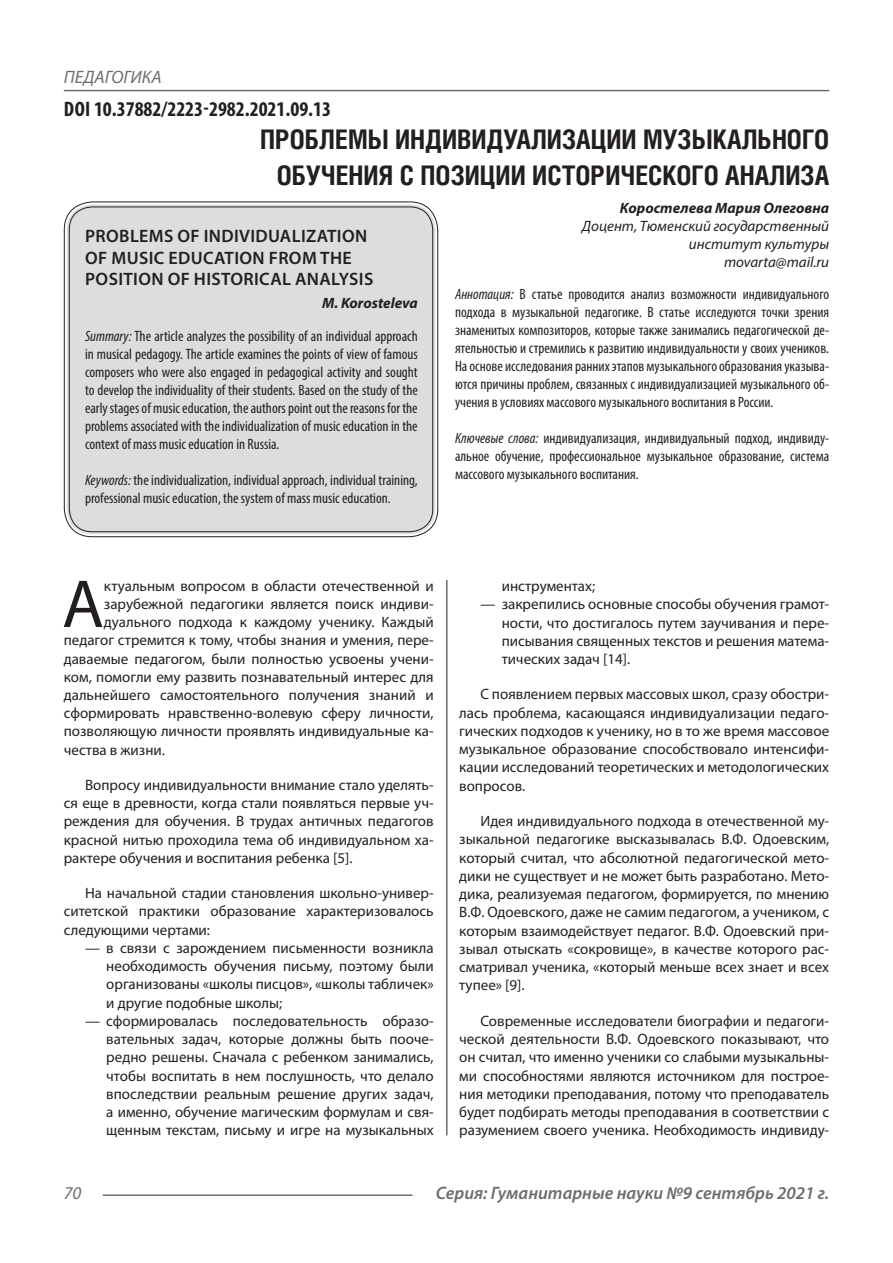
<style>
.page{position:relative;width:893px;height:1263px;background:#fff}
.page>*{position:absolute;margin:0;border:0;box-sizing:border-box;transform-origin:0 0}
.Статья_текст_первый{font:68.4px "Myriad Pro";color:#231f20}
.Статья_название{font:700 27px/36px "Helios Cond C";color:#231f20;text-align:right}
.ДОИ{font:700 condensed 21px "Myriad Pro";color:#231f20}
.Статья_название_англ{font:600 18px/21.6px "Myriad Pro";letter-spacing:.02em;color:#231f20}
.t1{font:italic 600 18px "Myriad Pro";color:#6c6d70}
.t2{font:italic 18px "Myriad Pro";color:#6c6d70}
.Статья_текст{font:15px/18.3px "Myriad Pro";color:#231f20;text-align:justify}
.Статья_аннотация_тек{font:condensed 15px/18px "Myriad Pro";color:#231f20;text-align:justify}
.Статья_аннотация_анг{font:condensed 15px/18px "Myriad Pro";color:#231f20;text-align:justify}
.Статья_текст_первый-2{font:15px "Myriad Pro";color:#231f20}
.Статья_автор_инфо{font:italic 15px/18px "Myriad Pro";color:#231f20;text-align:right}
.Статья_автор_инфо-2{font:italic 700 15px "Myriad Pro";color:#231f20}
.Статья_автор_англ{font:italic 700 15px "Myriad Pro";color:#231f20}
.s1{font-style:italic}
</style>
<div class="page">
<hr style="left:446px;top:128px;width:1px;height:1007px;background:#231f20">
<hr style="left:103px;top:1194px;width:309px;height:2px;background:#6c6d70">
<hr style="left:64px;top:90px;width:765px;height:1px;background:#6c6d70">
<div style="left:67px;top:204px;width:368px;height:330px;background:#dcdddf;border-radius:26px"></div>
<div style="left:69px;top:206px;width:364px;height:326px;border:1px solid #231f20;border-radius:23px"></div>
<p class="t2" style="left:64px;top:66px;width:100px">ПЕДАГОГИКА</p>
<p class="ДОИ" style="left:64px;top:96px;width:269px">DOI 10.37882/2223-2982.2021.09.13</p>
<p class="Статья_название" style="left:260px;top:121px;width:570px">ПРОБЛЕМЫ ИНДИВИДУАЛИЗАЦИИ МУЗЫКАЛЬНОГО<br>ОБУЧЕНИЯ С ПОЗИЦИИ ИСТОРИЧЕСКОГО АНАЛИЗА</p>
<p class="Статья_автор_инфо-2" style="left:620px;top:198px;width:211px">Коростелева Мария Олеговна</p>
<p class="Статья_автор_инфо" style="left:582px;top:216px;width:248px">Доцент, Тюменский государственный институт культуры</p>
<p class="Статья_автор_инфо" style="left:724px;top:252px;width:107px">movarta@mail.ru</p>
<p class="Статья_аннотация_тек" style="left:455px;top:285px;width:376px"><span class="s1">Аннотация:</span> В статье проводится анализ возможности индивидуального подхода в музыкальной педагогике. В статье исследуются точки зрения знаменитых композиторов, которые также занимались педагогической де&shy;ятельностью и стремились к развитию индивидуальности у своих учеников.<br>На основе исследования ранних этапов музыкального образования указыва&shy;ются причины проблем, связанных с индивидуализацией музыкального об&shy;учения в условиях массового музыкального воспитания в России.</p>
<p class="Статья_аннотация_тек" style="left:455px;top:429px;width:376px"><span class="s1">Ключевые слова:</span> индивидуализация, индивидуальный подход, индивиду&shy;альное обучение, профессиональное музыкальное образование, система массового музыкального воспитания.</p>
<p class="Статья_название_англ" style="left:85px;top:225px;width:290px">PROBLEMS OF INDIVIDUALIZATION<br>OF MUSIC EDUCATION FROM THE<br>POSITION OF HISTORICAL ANALYSIS</p>
<p class="Статья_автор_англ" style="left:322px;top:293px;width:97px">M. Korosteleva</p>
<p class="Статья_аннотация_анг" style="left:85px;top:327px;width:334px"><span class="s1">Summary:</span> The article analyzes the possibility of an individual approach in musical pedagogy. The article examines the points of view of famous composers who were also engaged in pedagogical activity and sought to develop the individuality of their students. Based on the study of the early stages of music education, the authors point out the reasons for the problems associated with the individualization of music education in the context of mass music education in Russia.</p>
<p class="Статья_аннотация_анг" style="left:85px;top:471px;width:334px"><span class="s1">Keywords:</span> the individualization, individual approach, individual training, professional music education, the system of mass music education.</p>
<p class="Статья_текст_первый" style="left:62px;top:562px;width:43px">А</p>
<p class="Статья_текст_первый-2" style="left:104px;top:577px;width:331px">ктуальным вопросом в области отечественной и</p>
<p class="Статья_текст_первый-2" style="left:104px;top:595px;width:331px">зарубежной педагогики является поиск индиви-</p>
<p class="Статья_текст_первый-2" style="left:104px;top:613px;width:331px">дуального подхода к каждому ученику. Каждый</p>
<p class="Статья_текст_первый-2" style="left:64px;top:631px;width:371px">педагог стремится к тому, чтобы знания и умения, пере-</p>
<p class="Статья_текст_первый-2" style="left:64px;top:649px;width:371px">даваемые педагогом, были полностью усвоены учени-</p>
<p class="Статья_текст_первый-2" style="left:64px;top:667px;width:371px">ком, помогли ему развить познавательный интерес для</p>
<p class="Статья_текст_первый-2" style="left:64px;top:686px;width:371px">дальнейшего самостоятельного получения знаний и</p>
<p class="Статья_текст_первый-2" style="left:64px;top:704px;width:371px">сформировать нравственно-волевую сферу личности,</p>
<p class="Статья_текст_первый-2" style="left:64px;top:722px;width:371px">позволяющую личности проявлять индивидуальные ка-</p>
<p class="Статья_текст_первый-2" style="left:64px;top:740px;width:103px">чества в жизни.</p>
<p class="Статья_текст" style="left:64px;top:775px;width:371px;text-indent:21px">Вопросу индивидуальности внимание стало уделять&shy;ся еще в древности, когда стали появляться первые уч&shy;реждения для обучения. В трудах античных педагогов красной нитью проходила тема об индивидуальном ха&shy;рактере обучения и воспитания ребенка [5].</p>
<p class="Статья_текст" style="left:64px;top:884px;width:371px;text-indent:21px">На начальной стадии становления школьно-универ&shy;ситетской практики образование характеризовалось следующими чертами:</p>
<p class="Статья_текст" style="left:106px;top:938px;width:329px;text-indent:-21px">— в связи с зарождением письменности возникла необходимость обучения письму, поэтому были организованы «школы писцов», «школы табличек» и другие подобные школы;</p>
<p class="Статья_текст" style="left:106px;top:1011px;width:329px;text-indent:-21px">— сформировалась последовательность образо&shy;вательных задач, которые должны быть пооче&shy;редно решены. Сначала с ребенком занимались, чтобы воспитать в нем послушность, что делало впоследствии реальным решение других задач, а именно, обучение магическим формулам и свя&shy;щенным текстам, письму и игре на музыкальных</p>
<p class="Статья_текст" style="left:502px;top:577px;width:95px">инструментах;</p>
<p class="Статья_текст" style="left:502px;top:595px;width:329px;text-indent:-21px">— закрепились основные способы обучения грамот&shy;ности, что достигалось путем заучивания и пере&shy;писывания священных текстов и решения матема&shy;тических задач [14].</p>
<p class="Статья_текст" style="left:459px;top:685px;width:371px;text-indent:21px">С появлением первых массовых школ, сразу обостри&shy;лась проблема, касающаяся индивидуализации педаго&shy;гических подходов к ученику, но в то же время массовое музыкальное образование способствовало интенсифи&shy;кации исследований теоретических и методологических вопросов.</p>
<p class="Статья_текст" style="left:459px;top:812px;width:371px;text-indent:21px">Идея индивидуального подхода в отечественной му&shy;зыкальной педагогике высказывалась В.Ф. Одоевским, который считал, что абсолютной педагогической мето&shy;дики не существует и не может быть разработано. Мето&shy;дика, реализуемая педагогом, формируется, по мнению В.Ф. Одоевского, даже не самим педагогом, а учеником, с которым взаимодействует педагог. В.Ф. Одоевский при&shy;зывал отыскать «сокровище», в качестве которого рас&shy;сматривал ученика, «который меньше всех знает и всех тупее» [9].</p>
<p class="Статья_текст" style="left:459px;top:1011px;width:371px;text-indent:21px">Современные исследователи биографии и педагоги&shy;ческой деятельности В.Ф. Одоевского показывают, что он считал, что именно ученики со слабыми музыкальны&shy;ми способностями являются источником для построе&shy;ния методики преподавания, потому что преподаватель будет подбирать методы преподавания в соответствии с разумением своего ученика. Необходимость индивиду-</p>
<p class="t2" style="left:64px;top:1182px;width:19px">70</p>
<p class="t1" style="left:436px;top:1182px;width:395px">Серия: Гуманитарные науки №9 сентябрь 2021 г.</p>
</div>
